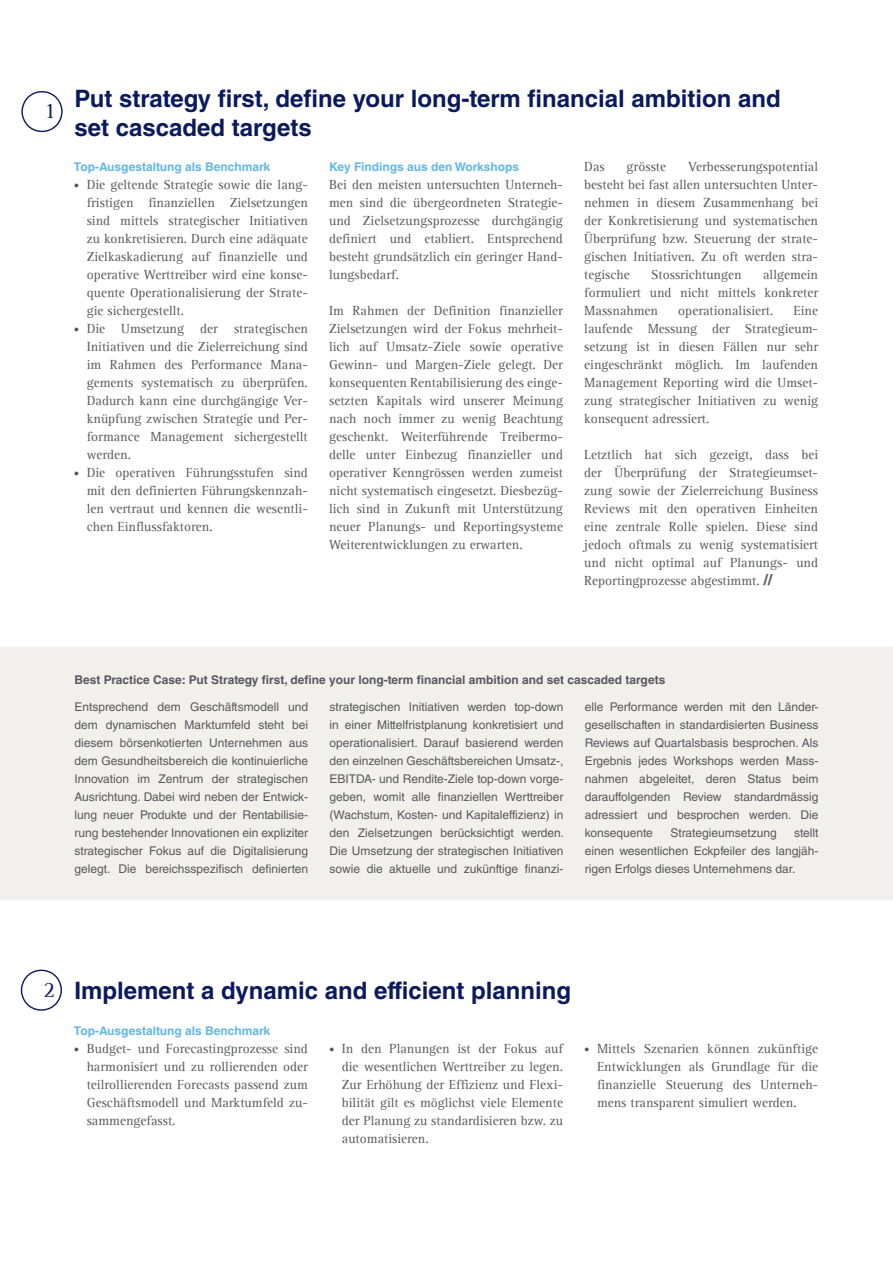
<style>
.page{position:relative;width:893px;height:1263px;background:#fff}
.page>*{position:absolute;margin:0;border:0;box-sizing:border-box;transform-origin:0 0}
.t1{font:700 24px/28.8px "Helvetica LT Std";color:#0a1a5d}
.t2{font:22.5px "Agfa Rotis Serif";color:#0a1a5d}
.text_paragraph{font:13.5px/18px "Agfa Rotis Serif";color:#58595b;text-align:justify}
.text_paragraph-2{font:12px/18px "Helvetica LT Std";color:#58595b;text-align:justify}
.text_paragraph-3{font:700 12px "Helvetica LT Std";color:#58595b}
.text_paragraph-4{font:700 12px "Helvetica LT Std";color:#63b7e6}
.s1{font-size:10.5px}
.s2{font-family:"Helvetica LT Std";font-weight:700;font-size:15px}
</style>
<div class="page">
<div style="left:0;top:647px;width:893px;height:252px;background:#f1f0ec"></div>
<svg style="left:21px;top:91px;width:42px;height:42px"></svg>
<svg style="left:21px;top:969px;width:41px;height:42px"></svg>
<p class="t2" style="left:44px;top:98px;width:13px">1</p>
<p class="t1" style="left:74px;top:84px;width:708px">Put strategy first, define your long-term financial ambition and set cascaded targets</p>
<p class="text_paragraph-4" style="left:74px;top:159px;width:198px">Top-Ausgestaltung als Benchmark</p>
<p class="text_paragraph" style="left:87px;top:176px;width:223px;text-indent:-13px"><span class="s1">•</span> Die geltende Strategie sowie die lang&shy;fristigen finanziellen Zielsetzungen sind mittels strategischer Initiativen zu konkretisieren. Durch eine adäquate Zielkaskadierung auf finanzielle und operative Werttreiber wird eine konse&shy;quente Operationalisierung der Strate&shy;gie sichergestellt.</p>
<p class="text_paragraph" style="left:87px;top:320px;width:223px;text-indent:-13px"><span class="s1">•</span> Die Umsetzung der strategischen Initiativen und die Zielerreichung sind im Rahmen des Performance Mana&shy;gements systematisch zu überprüfen.<br>Dadurch kann eine durchgängige Ver&shy;knüpfung zwischen Strategie und Per&shy;formance Management sichergestellt werden.</p>
<p class="text_paragraph" style="left:87px;top:464px;width:223px;text-indent:-13px"><span class="s1">•</span> Die operativen Führungsstufen sind mit den definierten Führungskennzah&shy;len vertraut und kennen die wesentli&shy;chen Einflussfaktoren.</p>
<p class="text_paragraph-4" style="left:329px;top:159px;width:192px">Key Findings aus den Workshops</p>
<p class="text_paragraph" style="left:329px;top:176px;width:235px">Bei den meisten untersuchten Unterneh&shy;men sind die übergeordneten Strategie&shy;und Zielsetzungsprozesse durchgängig definiert und etabliert. Entsprechend besteht grundsätzlich ein geringer Hand&shy;lungsbedarf.</p>
<p class="text_paragraph" style="left:329px;top:302px;width:235px">Im Rahmen der Definition finanzieller Zielsetzungen wird der Fokus mehrheit&shy;lich auf Umsatz-Ziele sowie operative Gewinn- und Margen-Ziele gelegt. Der konsequenten Rentabilisierung des einge&shy;setzten Kapitals wird unserer Meinung nach noch immer zu wenig Beachtung geschenkt. Weiterführende Treibermo&shy;delle unter Einbezug finanzieller und operativer Kenngrössen werden zumeist nicht systematisch eingesetzt. Diesbezüg&shy;lich sind in Zukunft mit Unterstützung neuer Planungs- und Reportingsysteme Weiterentwicklungen zu erwarten.</p>
<p class="text_paragraph" style="left:584px;top:158px;width:235px;text-indent:104px">Verbesserungspotential besteht bei fast allen untersuchten Unter&shy;nehmen in diesem Zusammenhang bei der Konkretisierung und systematischen Überprüfung bzw. Steuerung der strate&shy;gischen Initiativen. Zu oft werden stra&shy;tegische</p>
<p class="text_paragraph" style="left:584px;top:158px;width:22px">Das</p>
<p class="text_paragraph" style="left:627px;top:158px;width:41px">grösste</p>
<p class="text_paragraph" style="left:584px;top:266px;width:235px;text-indent:179px">allgemein formuliert und nicht mittels konkreter Massnahmen</p>
<p class="text_paragraph" style="left:651px;top:266px;width:92px">Stossrichtungen</p>
<p class="text_paragraph" style="left:678px;top:302px;width:97px">operationalisiert.</p>
<p class="text_paragraph" style="left:584px;top:302px;width:235px;text-indent:209px">Eine laufende Messung der Strategieum&shy;setzung ist in diesen Fällen nur sehr eingeschränkt möglich. Im laufenden Management Reporting wird die Umset&shy;zung strategischer Initiativen zu wenig konsequent adressiert.</p>
<p class="text_paragraph" style="left:584px;top:446px;width:235px">Letztlich hat sich gezeigt, dass bei der Überprüfung der Strategieumset&shy;zung sowie der Zielerreichung Business Reviews mit den operativen Einheiten eine zentrale Rolle spielen. Diese sind jedoch oftmals zu wenig systematisiert und nicht optimal auf Planungs- und Reportingprozesse abgestimmt. <span class="s2">//</span></p>
<p class="text_paragraph-3" style="left:74px;top:672px;width:592px">Best Practice Case: Put Strategy first, define your long-term financial ambition and set cascaded targets</p>
<p class="text_paragraph-2" style="left:74px;top:697px;width:235px">Entsprechend dem Geschäftsmodell und dem dynamischen Marktumfeld steht bei diesem börsenkotierten Unternehmen aus dem Gesundheitsbereich die kontinuierliche Innovation im Zentrum der strategischen Ausrichtung. Dabei wird neben der Entwick&shy;lung neuer Produkte und der Rentabilisie&shy;rung bestehender Innovationen ein expliziter strategischer Fokus auf die Digitalisierung gelegt. Die bereichsspezifisch definierten</p>
<p class="text_paragraph-2" style="left:330px;top:697px;width:236px">strategischen Initiativen werden top-down in einer Mittelfristplanung konkretisiert und operationalisiert. Darauf basierend werden den einzelnen Geschäftsbereichen Umsatz-, EBITDA- und Rendite-Ziele top-down vorge&shy;geben, womit alle finanziellen Werttreiber (Wachstum, Kosten- und Kapitaleffizienz) in den Zielsetzungen berücksichtigt werden.<br>Die Umsetzung der strategischen Initiativen sowie die aktuelle und zukünftige finanzi-</p>
<p class="text_paragraph-2" style="left:585px;top:697px;width:235px">elle Performance werden mit den Länder&shy;gesellschaften in standardisierten Business Reviews auf Quartalsbasis besprochen. Als Ergebnis jedes Workshops werden Mass&shy;nahmen abgeleitet, deren Status beim darauffolgenden Review standardmässig adressiert und besprochen werden. Die konsequente</p>
<p class="text_paragraph-2" style="left:670px;top:823px;width:108px">Strategieumsetzung</p>
<p class="text_paragraph-2" style="left:585px;top:823px;width:235px;text-indent:209px">stellt einen wesentlichen Eckpfeiler des langjäh&shy;rigen Erfolgs dieses Unternehmens dar.</p>
<p class="t2" style="left:44px;top:977px;width:13px">2</p>
<p class="t1" style="left:74px;top:975px;width:498px">Implement a dynamic and efficient planning</p>
<p class="text_paragraph-4" style="left:74px;top:1023px;width:198px">Top-Ausgestaltung als Benchmark</p>
<p class="text_paragraph" style="left:87px;top:1040px;width:223px;text-indent:-13px"><span class="s1">•</span> Budget- und Forecastingprozesse sind harmonisiert und zu rollierenden oder teilrollierenden Forecasts passend zum Geschäftsmodell und Marktumfeld zu&shy;sammengefasst.</p>
<p class="text_paragraph" style="left:342px;top:1040px;width:223px;text-indent:-13px"><span class="s1">•</span> In den Planungen ist der Fokus auf die wesentlichen Werttreiber zu legen.<br>Zur Erhöhung der Effizienz und Flexi&shy;bilität gilt es möglichst viele Elemente der Planung zu standardisieren bzw. zu automatisieren.</p>
<p class="text_paragraph" style="left:597px;top:1040px;width:223px;text-indent:-13px"><span class="s1">•</span> Mittels Szenarien können zukünftige Entwicklungen als Grundlage für die finanzielle Steuerung des Unterneh&shy;mens transparent simuliert werden.</p>
</div>
